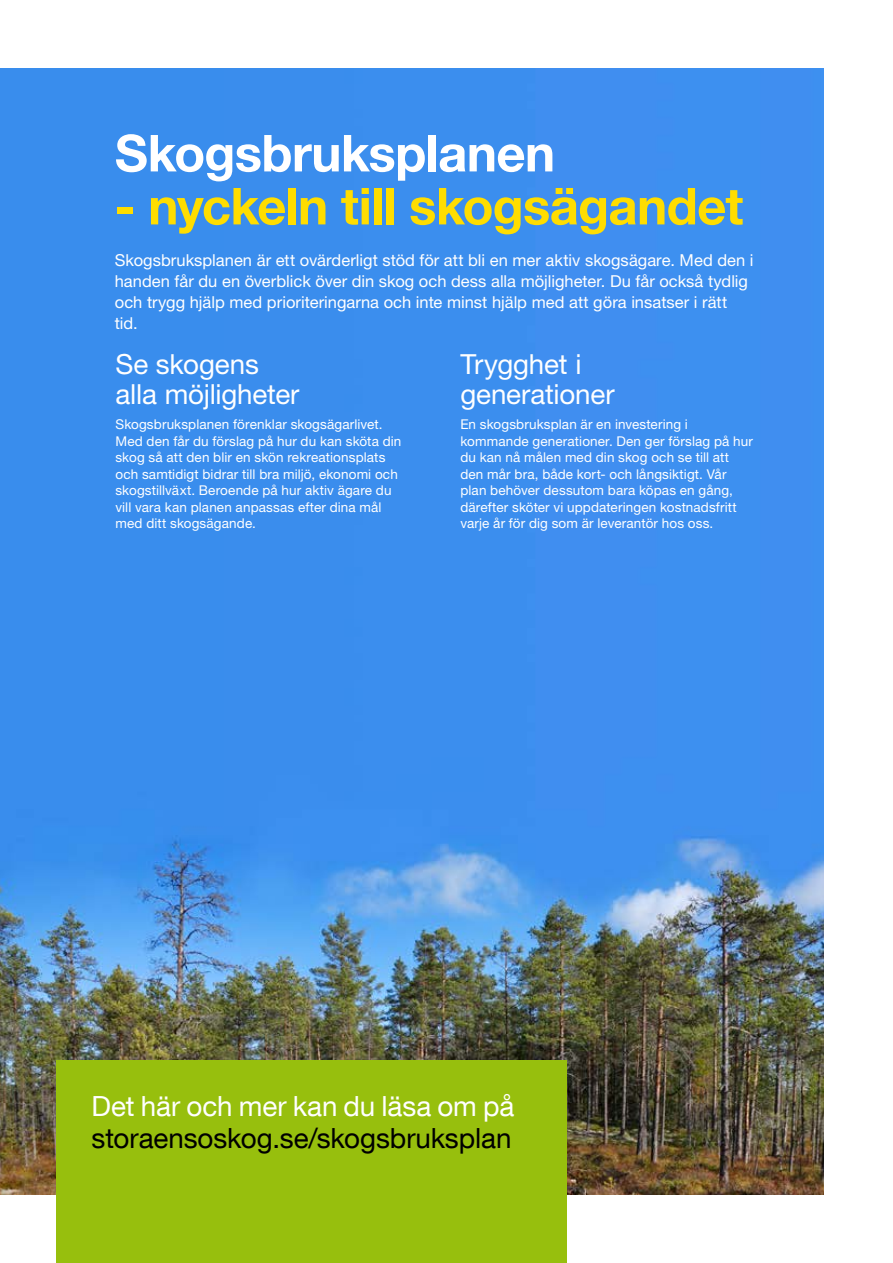
<style>
.page{position:relative;width:893px;height:1263px;background:#fff}
.page>*{position:absolute;margin:0;border:0;box-sizing:border-box;transform-origin:0 0}
.t1{font:700 51px "Helvetica Neue LT Std";letter-spacing:-.015em;color:#fd0}
.t2{font:700 51px "Helvetica Neue LT Std";letter-spacing:-.015em;color:#fff}
.t3{font:27.75px/29.7px "Helvetica Neue LT Std";letter-spacing:-.005em;color:#fff}
.t4{font:27.75px "Helvetica Neue LT Com";color:#000}
.t5{font:27.75px "Helvetica Neue LT Com";letter-spacing:-.005em;color:#fff}
.t6{font:16.5px/21px "Helvetica Neue LT Std";color:#fff}
.t7{font:13.5px/16.5px "Helvetica Neue LT Std";letter-spacing:.01em;color:#fff}
</style>
<div class="page">
<img style="left:0;top:68px;width:824px;height:1127px">
<div style="left:56px;top:1061px;width:511px;height:202px;background:#97bf0d"></div>
<h1 class="t2" style="left:115px;top:122px;width:442px">Skogsbruksplanen</h1>
<h1 class="t1" style="left:115px;top:175px;width:630px">- nyckeln till skogsägandet</h1>
<p class="t6" style="left:115px;top:250px;width:640px">Skogsbruksplanen är ett ovärderligt stöd för att bli en mer aktiv skogsägare. Med den i handen får du en överblick över din skog och dess alla möjligheter. Du får också tydlig och trygg hjälp med prioriteringarna och inte minst hjälp med att göra insatser i rätt tid.</p>
<h2 class="t3" style="left:115px;top:349px;width:186px">Se skogens alla möjligheter</h2>
<p class="t7" style="left:115px;top:416px;width:287px">Skogsbruksplanen förenklar skogsägarlivet.<br>Med den får du förslag på hur du kan sköta din skog så att den blir en skön rekreationsplats och samtidigt bidrar till bra miljö, ekonomi och skogstillväxt. Beroende på hur aktiv ägare du vill vara kan planen anpassas efter dina mål med ditt skogsägande.</p>
<h2 class="t3" style="left:460px;top:349px;width:156px">Trygghet i generationer</h2>
<p class="t7" style="left:460px;top:416px;width:294px">En skogsbruksplan är en investering i kommande generationer. Den ger förslag på hur du kan nå målen med din skog och se till att den mår bra, både kort- och långsiktigt. Vår plan behöver dessutom bara köpas en gång, därefter sköter vi uppdateringen kostnadsfritt varje år för dig som är leverantör hos oss.</p>
<h2 class="t5" style="left:92px;top:1089px;width:424px">Det här och mer kan du läsa om på</h2>
<h2 class="t4" style="left:92px;top:1121px;width:421px">storaensoskog.se/skogsbruksplan</h2>
</div>
